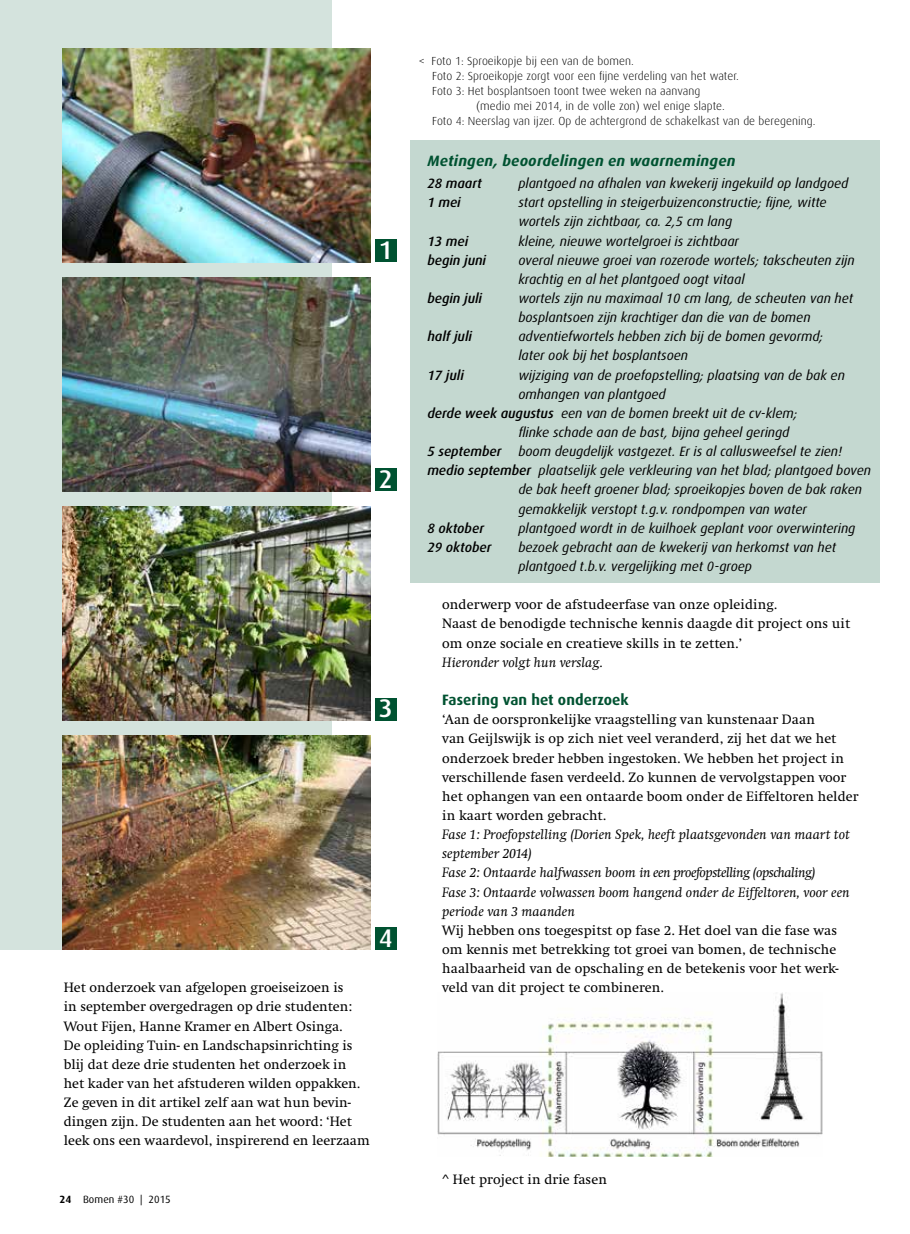
<style>
.page{position:relative;width:910px;height:1234px;background:#fff}
.page>*{position:absolute;margin:0;border:0;box-sizing:border-box;transform-origin:0 0}
.t1{font:500 25.5px "Dax";color:#fff}
.t2{font:italic 700 15px "Dax";letter-spacing:.015em;color:#005231}
.t3{font:700 15px "Dax";letter-spacing:.005em;color:#005231}
.t4{font:14.1px/19.2px "Swift EF";letter-spacing:.005em;color:#000}
.t5{font:italic 14.1px/19.2px "Swift EF";letter-spacing:.005em;color:#000}
.t6{font:italic 13.5px/19.2px "Dax";color:#000}
.t7{font:italic 500 13.5px "Dax";color:#000}
.t8{font:300 11.7px/15px "Dax";letter-spacing:.005em;color:#000}
.t9{font:10.5px "Dax";letter-spacing:.005em;color:#000}
.s1{font-weight:700}
.s2{font-weight:500}
</style>
<div class="page">
<div style="left:0;top:0;width:332px;height:949px;background:#d4e3dd"></div>
<img style="left:438px;top:993px;width:385px;height:162px">
<img style="left:62px;top:48px;width:309px;height:214px">
<img style="left:62px;top:277px;width:309px;height:214px">
<img style="left:62px;top:506px;width:309px;height:214px">
<img style="left:62px;top:735px;width:309px;height:214px">
<div style="left:410px;top:140px;width:470px;height:443px;background:#c4d8d0"></div>
<div style="left:375px;top:239px;width:21px;height:23px;background:#005231"></div>
<div style="left:375px;top:468px;width:21px;height:23px;background:#005231"></div>
<div style="left:375px;top:697px;width:21px;height:23px;background:#005231"></div>
<div style="left:375px;top:926px;width:21px;height:23px;background:#005231"></div>
<h1 class="t1" style="left:379px;top:236px;width:15px">1</h1>
<h1 class="t1" style="left:379px;top:465px;width:15px">2</h1>
<h1 class="t1" style="left:379px;top:694px;width:15px">3</h1>
<h1 class="t1" style="left:379px;top:923px;width:15px">4</h1>
<p class="t4" style="left:64px;top:978px;width:308px">Het onderzoek van afgelopen groeiseizoen is<br>in september overgedragen op drie studenten:<br>Wout Fijen, Hanne Kramer en Albert Osinga.<br>De opleiding Tuin- en Landschapsinrichting is blij dat deze drie studenten het onderzoek in het kader van het afstuderen wilden oppakken.<br>Ze geven in dit artikel zelf aan wat hun bevin&shy;dingen zijn. De studenten aan het woord: ‘Het leek ons een waardevol, inspirerend en leerzaam</p>
<p class="t9" style="left:60px;top:1193px;width:113px"><span class="s1">24</span> Bomen #30 | 2015</p>
<p class="t8" style="left:432px;top:53px;width:308px;text-indent:-13px">&lt; Foto 1: Sproeikopje bij een van de bomen.<br>Foto 2: Sproeikopje zorgt voor een fijne verdeling van het water.<br>Foto 3: Het bosplantsoen toont twee weken na aanvang</p>
<p class="t8" style="left:432px;top:98px;width:385px;text-indent:44px">(medio mei 2014, in de volle zon) wel enige slapte.<br>Foto 4: Neerslag van ijzer. Op de achtergrond de schakelkast van de beregening.</p>
<p class="t2" style="left:427px;top:152px;width:310px">Metingen, beoordelingen en waarnemingen</p>
<p class="t7" style="left:427px;top:176px;width:56px">28 maart</p>
<p class="t6" style="left:518px;top:174px;width:332px">plantgoed na afhalen van kwekerij ingekuild op landgoed</p>
<p class="t7" style="left:427px;top:195px;width:35px">1 mei</p>
<p class="t6" style="left:518px;top:193px;width:310px">start opstelling in steigerbuizenconstructie; fijne, witte wortels zijn zichtbaar, ca. 2,5 cm lang</p>
<p class="t7" style="left:427px;top:233px;width:42px">13 mei</p>
<p class="t6" style="left:518px;top:231px;width:222px">kleine, nieuwe wortelgroei is zichtbaar</p>
<p class="t7" style="left:427px;top:252px;width:60px">begin juni</p>
<p class="t6" style="left:518px;top:250px;width:338px">overal nieuwe groei van rozerode wortels; takscheuten zijn krachtig en al het plantgoed oogt vitaal</p>
<p class="t7" style="left:427px;top:290px;width:56px">begin juli</p>
<p class="t6" style="left:518px;top:289px;width:336px">wortels zijn nu maximaal 10 cm lang, de scheuten van het bosplantsoen zijn krachtiger dan die van de bomen</p>
<p class="t7" style="left:427px;top:329px;width:46px">half juli</p>
<p class="t6" style="left:518px;top:327px;width:306px">adventiefwortels hebben zich bij de bomen gevormd; later ook bij het bosplantsoen</p>
<p class="t7" style="left:427px;top:367px;width:38px">17 juli</p>
<p class="t6" style="left:518px;top:365px;width:328px">wijziging van de proefopstelling; plaatsing van de bak en</p>
<p class="t6" style="left:518px;top:384px;width:149px">omhangen van plantgoed</p>
<p class="t6" style="left:427px;top:403px;width:371px"><span class="s2">derde week augustus</span> een van de bomen breekt uit de cv-klem;</p>
<p class="t6" style="left:518px;top:422px;width:273px">flinke schade aan de bast, bijna geheel geringd</p>
<p class="t7" style="left:427px;top:444px;width:76px">5 september</p>
<p class="t6" style="left:518px;top:442px;width:325px">boom deugdelijk vastgezet. Er is al callusweefsel te zien!</p>
<p class="t6" style="left:427px;top:461px;width:445px"><span class="s2">medio september</span> plaatselijk gele verkleuring van het blad; plantgoed boven</p>
<p class="t6" style="left:518px;top:480px;width:345px">de bak heeft groener blad; sproeikopjes boven de bak raken</p>
<p class="t6" style="left:518px;top:499px;width:290px">gemakkelijk verstopt t.g.v. rondpompen van water</p>
<p class="t7" style="left:427px;top:520px;width:58px">8 oktober</p>
<p class="t6" style="left:518px;top:518px;width:339px">plantgoed wordt in de kuilhoek geplant voor overwintering</p>
<p class="t7" style="left:427px;top:539px;width:66px">29 oktober</p>
<p class="t6" style="left:518px;top:537px;width:319px">bezoek gebracht aan de kwekerij van herkomst van het plantgoed t.b.v. vergelijking met 0-groep</p>
<p class="t4" style="left:442px;top:595px;width:409px">onderwerp voor de afstudeerfase van onze opleiding.<br>Naast de benodigde technische kennis daagde dit project ons uit om onze sociale en creatieve skills in te zetten.’</p>
<p class="t5" style="left:442px;top:652px;width:162px">Hieronder volgt hun verslag.</p>
<p class="t3" style="left:442px;top:691px;width:188px">Fasering van het onderzoek</p>
<p class="t4" style="left:442px;top:710px;width:418px">‘Aan de oorspronkelijke vraagstelling van kunstenaar Daan<br>van Geijlswijk is op zich niet veel veranderd, zij het dat we het onderzoek breder hebben ingestoken. We hebben het project in verschillende fasen verdeeld. Zo kunnen de vervolgstappen voor het ophangen van een ontaarde boom onder de Eiffeltoren helder in kaart worden gebracht.</p>
<p class="t5" style="left:442px;top:825px;width:409px">Fase 1: Proefopstelling (Dorien Spek, heeft plaatsgevonden van maart tot september 2014)<br>Fase 2: Ontaarde halfwassen boom in een proefopstelling (opschaling)<br>Fase 3: Ontaarde volwassen boom hangend onder de Eiffeltoren, voor een periode van 3 maanden</p>
<p class="t4" style="left:442px;top:920px;width:398px">Wij hebben ons toegespitst op fase 2. Het doel van die fase was om kennis met betrekking tot groei van bomen, de technische haalbaarheid van de opschaling en de betekenis voor het werk&shy;veld van dit project te combineren.</p>
<p class="t4" style="left:442px;top:1169px;width:166px">^ Het project in drie fasen</p>
</div>
